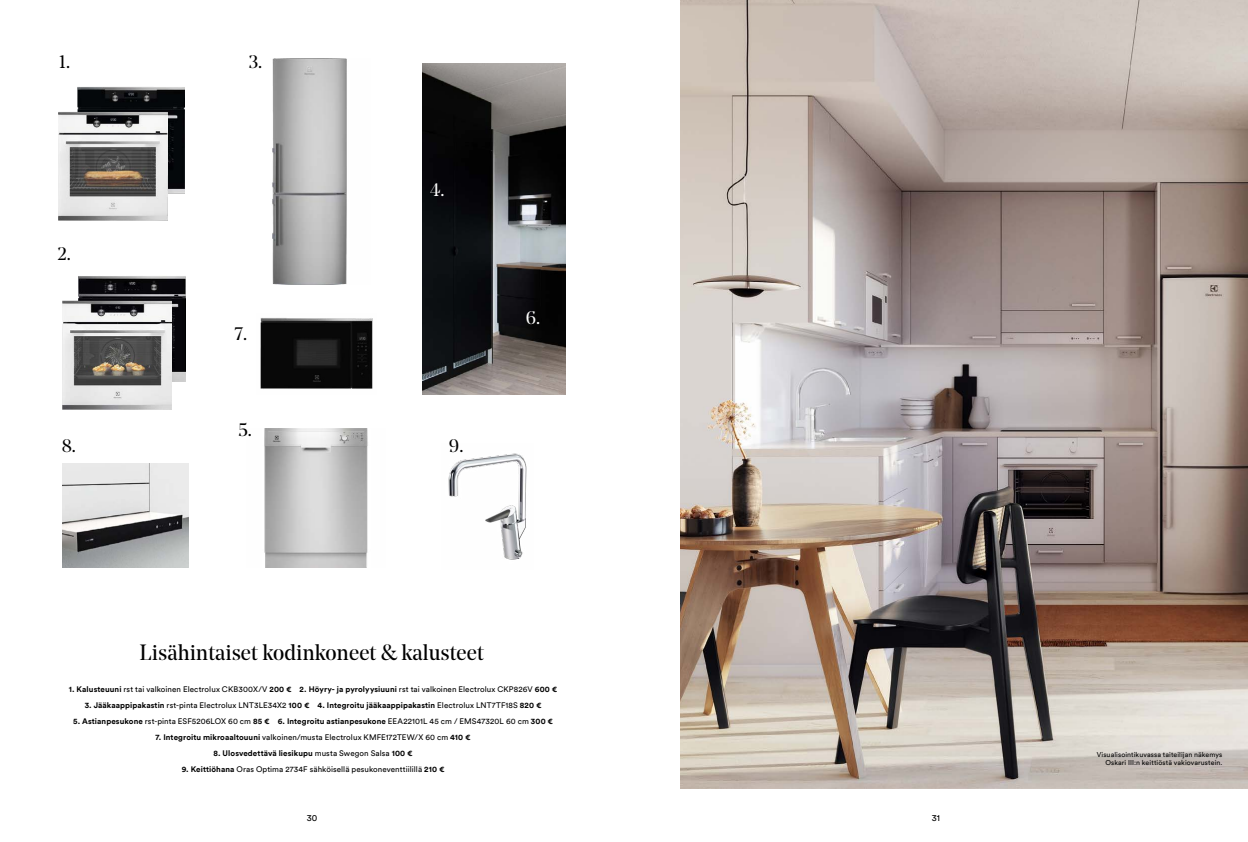
<style>
.page{position:relative;width:1248px;height:842px;background:#fff}
.page>*{position:absolute;margin:0;border:0;box-sizing:border-box;transform-origin:0 0}
.t1{font:22px "Noe Display";color:#000}
.t2{font:18px "Noe Display";color:#000}
.t3{font:18px "Noe Display";color:#fff}
.t4{font:9px "Circular Pro";color:#000}
.t5{font:8px "Circular Pro";letter-spacing:.01em;color:#000}
.t6{font:700 8px "Circular Pro";letter-spacing:.01em;color:#000}
.t7{font:7px/8.4px "Circular Pro";letter-spacing:.01em;color:#000;text-align:right}
.s1{font-weight:700}
.s2{font-weight:400}
</style>
<div class="page">
<img style="left:423px;top:63px;width:142px;height:331px">
<img style="left:79px;top:276px;width:106px;height:106px">
<img style="left:77px;top:87px;width:107px;height:106px">
<img style="left:63px;top:300px;width:109px;height:109px">
<img style="left:59px;top:112px;width:109px;height:109px">
<img style="left:62px;top:463px;width:126px;height:104px">
<img style="left:272px;top:58px;width:75px;height:226px">
<img style="left:448px;top:453px;width:79px;height:107px">
<img style="left:260px;top:318px;width:113px;height:71px">
<img style="left:264px;top:428px;width:104px;height:139px">
<img style="left:680px;top:0;width:567px;height:788px">
<h2 class="t2" style="left:59px;top:51px;width:13px">1.</h2>
<h2 class="t2" style="left:57px;top:243px;width:15px">2.</h2>
<h2 class="t2" style="left:249px;top:51px;width:15px">3.</h2>
<h2 class="t2" style="left:234px;top:323px;width:14px">7.</h2>
<h2 class="t2" style="left:238px;top:419px;width:15px">5.</h2>
<h2 class="t3" style="left:430px;top:179px;width:16px">4.</h2>
<h2 class="t2" style="left:62px;top:435px;width:16px">8.</h2>
<h2 class="t2" style="left:449px;top:435px;width:16px">9.</h2>
<h2 class="t3" style="left:526px;top:307px;width:16px">6.</h2>
<h1 class="t1" style="left:140px;top:639px;width:346px">Lisähintaiset kodinkoneet &amp; kalusteet</h1>
<p class="t5" style="left:69px;top:684px;width:490px"><span class="s1">1. Kalusteuuni</span> rst tai valkoinen Electrolux CKB300X/V <span class="s1">200 € 2. Höyry- ja pyrolyysiuuni</span> rst tai valkoinen Electrolux CKP826V <span class="s1">600 €</span></p>
<p class="t6" style="left:85px;top:700px;width:458px">3. Jääkaappipakastin <span class="s2">rst-pinta Electrolux LNT3LE34X2</span> 100 € 4. Integroitu jääkaappipakastin <span class="s2">Electrolux LNT7TF18S</span> 820 €</p>
<p class="t5" style="left:73px;top:716px;width:481px"><span class="s1">5. Astianpesukone</span> rst-pinta ESF5206LOX 60 cm <span class="s1">85 € 6. Integroitu astianpesukone</span> EEA22101L 45 cm / EMS47320L 60 cm <span class="s1">300 €</span></p>
<p class="t5" style="left:155px;top:732px;width:317px"><span class="s1">7. Integroitu mikroaaltouuni</span> valkoinen/musta Electrolux KMFE172TEW/X 60 cm <span class="s1">410 €</span></p>
<p class="t6" style="left:213px;top:748px;width:201px">8. Ulosvedettävä liesikupu <span class="s2">musta Swegon Salsa</span> 100 €</p>
<p class="t5" style="left:182px;top:764px;width:264px"><span class="s1">9. Keittiöhana</span> Oras Optima 2734F sähköisellä pesukoneventtiilillä <span class="s1">210 €</span></p>
<p class="t4" style="left:306px;top:812px;width:12px">30</p>
<p class="t4" style="left:931px;top:812px;width:10px">31</p>
<p class="t7" style="left:1096px;top:750px;width:127px">Visualisointikuvassa taiteilijan näkemys<br>Oskari III:n keittiöstä vakiovarustein.</p>
</div>
